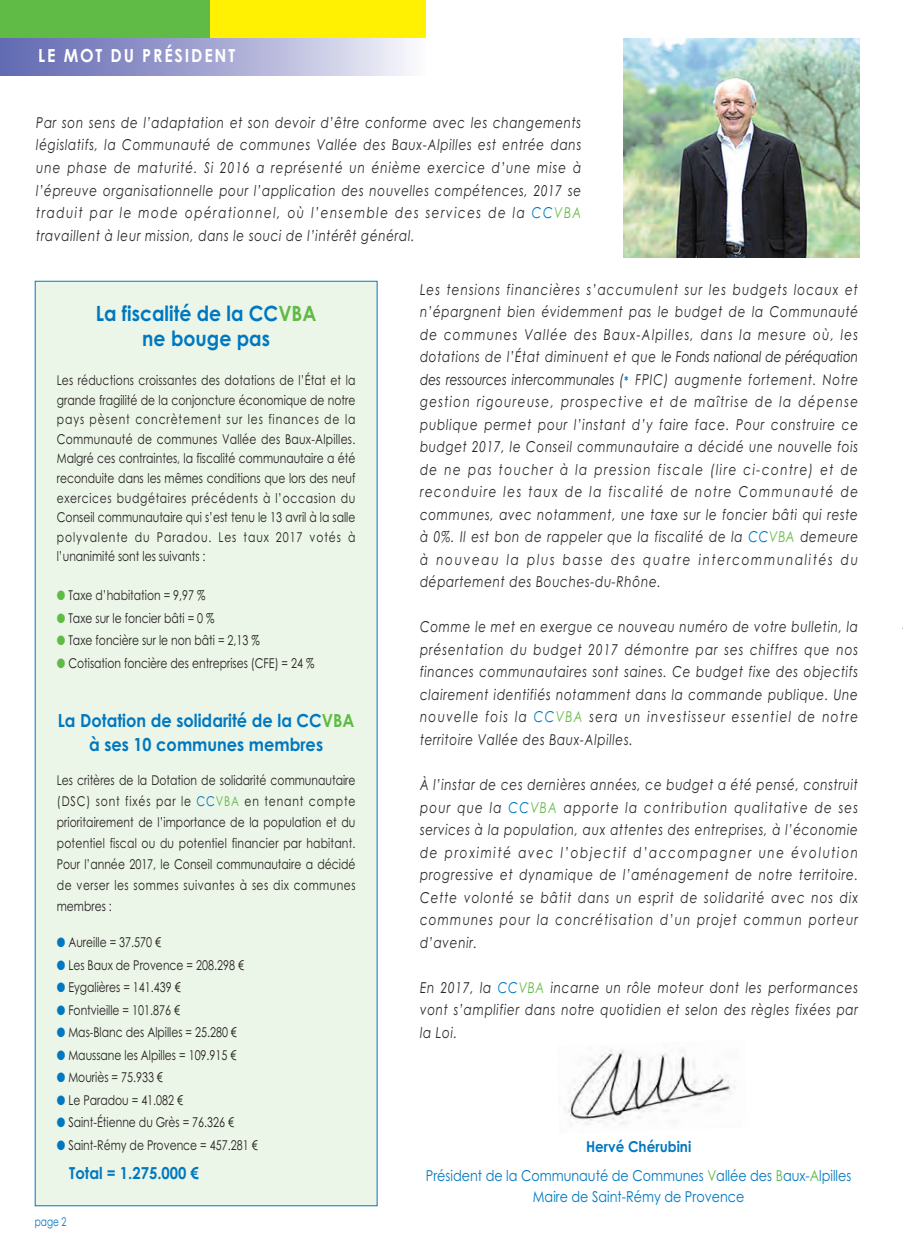
<style>
.page{position:relative;width:903px;height:1259px;background:#fff}
.page>*{position:absolute;margin:0;border:0;box-sizing:border-box;transform-origin:0 0}
.t1{font:700 21px/25.5px "Century Gothic";color:#0078c0;text-align:center;scale:.9 1}
.t2{font:700 18px/24.8px "Century Gothic";color:#0078c0;text-align:center;scale:.9 1}
.t3{font:700 18px "Century Gothic";letter-spacing:.11em;color:#fff;scale:.9 1}
.t4{font:700 16.5px "Century Gothic";color:#0078c0;scale:.9 1}
.t5{font:italic 15px/22.5px "Century Gothic";letter-spacing:.055em;color:#292627;text-align:justify;scale:.8 1}
.t6{font:15px/29.2px "Century Gothic";color:#0078c0;text-align:center;scale:.85 1}
.t7{font:13.5px/19.5px "Century Gothic";color:#231f20;text-align:justify;scale:.8 1}
.t8{font:12px "Century Gothic";color:#0078c0;scale:.75 1}
.s1{color:#0079c2}
.s2{color:#66bc49}
.s3{color:#231f20}
.s4{font-weight:700;font-size:12px;color:#0078c0}
.s5{color:#60bb46}
.s6{color:#0078c0}
.s7{font-weight:700}
</style>
<div class="page">
<div style="left:197px;top:0;width:229px;height:72px;background:#fff101"></div>
<div style="left:0;top:0;width:209px;height:75px;background:#60bb46"></div>
<img style="left:624px;top:39px;width:236px;height:218px">
<div style="left:0;top:39px;width:426px;height:36px;background:linear-gradient(to right,#5c62ae,#f4f3fa)"></div>
<img style="left:564px;top:1049px;width:171px;height:76px">
<div style="left:36px;top:281px;width:341px;height:923px;background:#ecf6e8"></div>
<hr style="left:902px;top:607px;width:1px;height:42px;background:#000">
<p class="t3" style="left:38px;top:45px;width:220px">Le MOt du pRÉSIdeNt</p>
<p class="t5" style="left:36px;top:111px;width:683px">Par son sens de l’adaptation et son devoir d’être conforme avec les changements législatifs, la Communauté de communes Vallée des Baux-Alpilles est entrée dans une phase de maturité. Si 2016 a représenté un énième exercice d’une mise à l’épreuve organisationnelle pour l’application des nouvelles compétences, 2017 se traduit par le mode opérationnel, où l’ensemble des services de la <span class="s1">CC</span><span class="s2">VBA </span>travaillent à leur mission, dans le souci de l’intérêt général.</p>
<p class="t5" style="left:420px;top:278px;width:549px">Les tensions financières s’accumulent sur les budgets locaux et n’épargnent bien évidemment pas le budget de la Communauté de communes Vallée des Baux-Alpilles, dans la mesure où, les dotations de l’État diminuent et que <span class="s3">le Fonds national de péréquation des ressources intercommunales (</span><span class="s4">*</span> FPIC) augmente fortement. Notre gestion rigoureuse, prospective et de maîtrise de la dépense publique permet pour l’instant d’y faire face. Pour construire ce budget 2017, le Conseil communautaire a décidé une nouvelle fois de ne pas toucher à la pression fiscale (lire ci-contre) et de reconduire les taux de la fiscalité de notre Communauté de communes, avec notamment, une taxe sur le foncier bâti qui reste à 0%. Il est bon de rappeler que la fiscalité de la <span class="s1">CC</span><span class="s2">VBA</span> demeure à nouveau la plus basse des quatre intercommunalités du département des Bouches-du-Rhône.</p>
<p class="t5" style="left:420px;top:615px;width:549px">Comme le met en exergue ce nouveau numéro de votre bulletin, la présentation du budget 2017 démontre par ses chiffres que nos finances communautaires sont saines. Ce budget fixe des objectifs clairement identifiés notamment dans la commande publique. Une nouvelle fois la <span class="s1">CC</span><span class="s2">VBA</span> sera un investisseur essentiel de notre territoire Vallée des Baux-Alpilles.</p>
<p class="t5" style="left:420px;top:773px;width:549px">À l’instar de ces dernières années, ce budget a été pensé, construit pour que la <span class="s1">CC</span><span class="s2">VBA</span> apporte la contribution qualitative de ses services à la population, aux attentes des entreprises, à l’économie de proximité avec l’objectif d’accompagner une évolution progressive et dynamique de l’aménagement de notre territoire.<br>Cette volonté se bâtit dans un esprit de solidarité avec nos dix communes pour la concrétisation d’un projet commun porteur d’avenir.</p>
<p class="t5" style="left:420px;top:975px;width:549px">En 2017, la <span class="s1">CC</span><span class="s2">VBA</span> incarne un rôle moteur dont les performances vont s’amplifier dans notre quotidien et selon des règles fixées par la Loi.</p>
<h1 class="t1" style="left:96px;top:300px;width:247px">La fiscalité de la CC<span class="s5">VBA </span>ne bouge pas</h1>
<p class="t7" style="left:57px;top:371px;width:375px">Les réductions croissantes des dotations de l’état et la grande fragilité de la conjoncture économique de notre pays pèsent concrètement sur les finances de la communauté de communes vallée des baux-alpilles. malgré ces contraintes, la fiscalité communautaire a été reconduite dans les mêmes conditions que lors des neuf exercices budgétaires précédents à l’occasion du conseil communautaire qui s’est tenu le 13 avril à la salle polyvalente du paradou. Les taux 2017 votés à l’unanimité sont les suivants :</p>
<p class="t7" style="left:57px;top:585px;width:187px"><span class="s5">●</span> taxe d’habitation = 9,97 %</p>
<p class="t7" style="left:57px;top:608px;width:199px"><span class="s5">●</span> taxe sur le foncier bâti = 0 %</p>
<p class="t7" style="left:57px;top:630px;width:255px"><span class="s5">●</span> taxe foncière sur le non bâti = 2,13 %</p>
<p class="t7" style="left:57px;top:653px;width:324px"><span class="s5">●</span> cotisation foncière des entreprises (cFe) = 24 %</p>
<p class="t2" style="left:58px;top:707px;width:331px">La dotation de solidarité de la CC<span class="s5">VBA </span>à ses 10 communes membres</p>
<p class="t7" style="left:57px;top:769px;width:375px;line-height:21px">Les critères de la Dotation de solidarité communautaire (Dsc) sont fixés par le <span class="s6">cc</span><span class="s5">vba</span> en tenant compte prioritairement de l’importance de la population et du potentiel fiscal ou du potentiel financier par habitant. pour l’année 2017, le conseil communautaire a décidé de verser les sommes suivantes à ses dix communes membres :</p>
<p class="t7" style="left:57px;top:932px;width:132px"><span class="s6">●</span> aureille = 37.570 €</p>
<p class="t7" style="left:57px;top:954px;width:235px"><span class="s6">●</span> Les baux de provence = 208.298 €</p>
<p class="t7" style="left:57px;top:977px;width:156px"><span class="s6">●</span> eygalières = 141.439 €</p>
<p class="t7" style="left:57px;top:999px;width:155px"><span class="s6">●</span> Fontvieille = 101.876 €</p>
<p class="t7" style="left:57px;top:1022px;width:227px"><span class="s6">●</span> mas-blanc des alpilles = 25.280 €</p>
<p class="t7" style="left:57px;top:1044px;width:226px"><span class="s6">●</span> maussane les alpilles = 109.915 €</p>
<p class="t7" style="left:57px;top:1067px;width:134px"><span class="s6">●</span> mouriès = 75.933 €</p>
<p class="t7" style="left:57px;top:1089px;width:159px"><span class="s6">●</span> Le paradou = 41.082 €</p>
<p class="t7" style="left:57px;top:1112px;width:223px"><span class="s6">●</span> saint-étienne du grès = 76.326 €</p>
<p class="t7" style="left:57px;top:1134px;width:253px"><span class="s6">●</span> saint-rémy de provence = 457.281 €</p>
<p class="t4" style="left:69px;top:1163px;width:146px">total = 1.275.000 €</p>
<p class="t6" style="left:426px;top:1131px;width:502px"><span class="s7">Hervé Chérubini<br></span>président de la communauté de communes <span class="s5">v</span>allée des <span class="s5">b</span>aux-<span class="s5">a</span>lpilles</p>
<p class="t6" style="left:533px;top:1181px;width:250px">maire de saint-rémy de provence</p>
<p class="t8" style="left:35px;top:1214px;width:44px">page 2</p>
</div>
